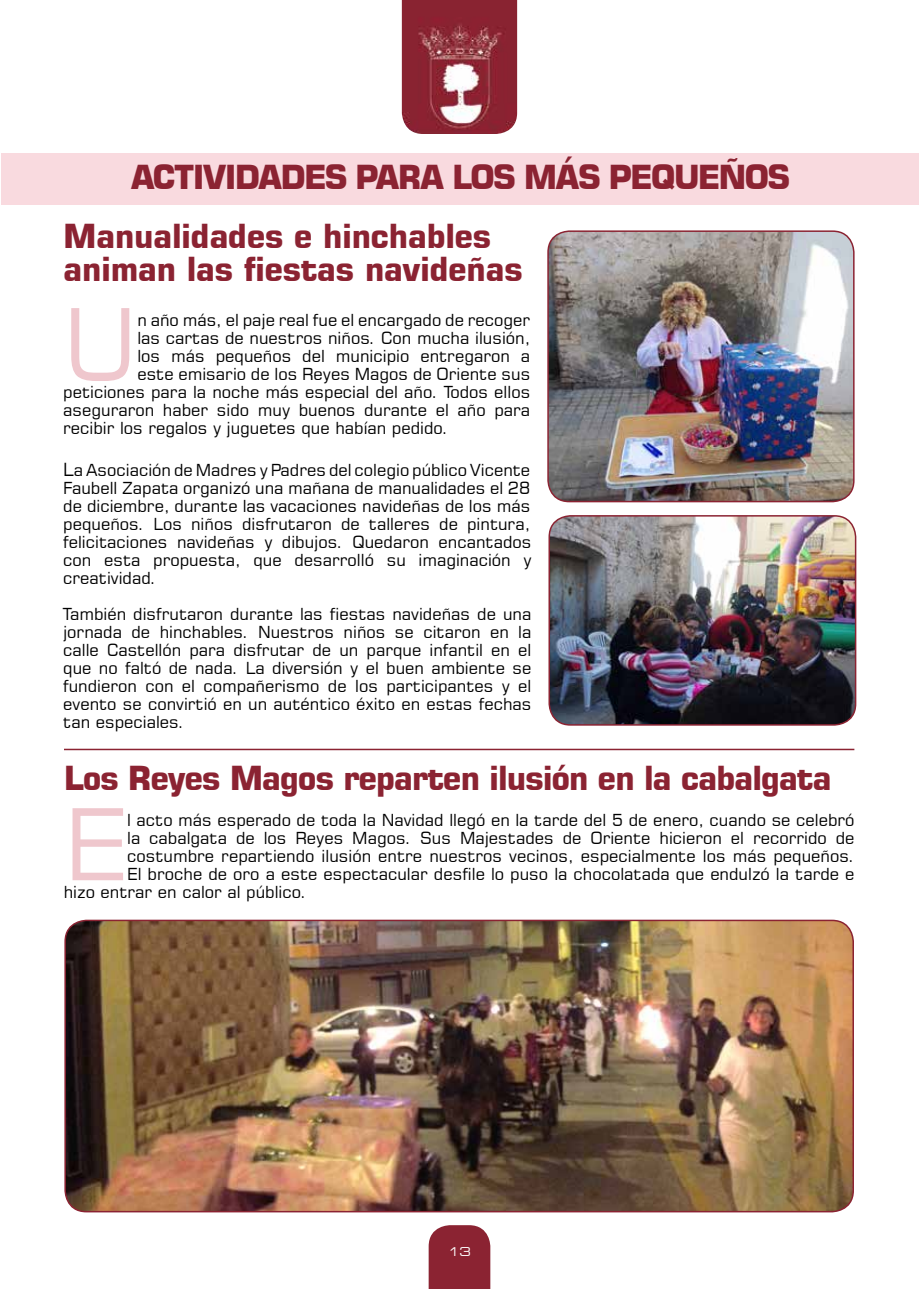
<style>
.page{position:relative;width:919px;height:1289px;background:#fff}
.page>*{position:absolute;margin:0;border:0;box-sizing:border-box;transform-origin:0 0}
.t1{font:99px "Square 721 BT";color:#efc7cd}
.t2{font:700 33px/33px "Square 721 BT";letter-spacing:-.02em;color:#8b2332}
.t3{font:700 33px "Square 721 BT";letter-spacing:-.04em;color:#8b2332}
.t4{font:700 33px "Square 721 BT";letter-spacing:-.06em;color:#8b2332}
.t5{font:16.5px/18px "Square 721 BT";color:#000;text-align:justify}
.t6{font:expanded 12px "Square 721 BT";color:#fff}
.s1{font-size:18px}
</style>
<div class="page">
<svg style="left:428px;top:1225px;width:62px;height:63px;background:#912f3d"></svg>
<img style="left:402px;top:0;width:115px;height:134px">
<div style="left:2px;top:153px;width:916px;height:51px;background:#f9dadf"></div>
<img style="left:550px;top:231px;width:303px;height:270px">
<div style="left:547px;top:230px;width:307px;height:272px;border:2px solid #8b2332;border-radius:21px"></div>
<img style="left:67px;top:921px;width:786px;height:290px">
<div style="left:64px;top:919px;width:789px;height:293px;border:2px solid #8b2332;border-radius:21px"></div>
<img style="left:551px;top:516px;width:304px;height:209px">
<div style="left:548px;top:515px;width:308px;height:210px;border:2px solid #8b2332;border-radius:21px"></div>
<hr style="left:64px;top:748px;width:790px;height:2px;background:#8b2332">
<h2 class="t4" style="left:130px;top:157px;width:661px">ACTIVIDADES PARA LOS MÁS PEQUEÑOS</h2>
<h2 class="t2" style="left:63px;top:219px;width:461px">Manualidades e hinchables animan las fiestas navideñas</h2>
<h1 class="t1" style="left:63px;top:282px;width:76px">U</h1>
<p class="t5" style="left:137px;top:311px;width:394px">n año más, el paje real fue el encargado de recoger</p>
<p class="t5" style="left:137px;top:329px;width:394px">las cartas de nuestros niños. Con mucha ilusión,</p>
<p class="t5" style="left:137px;top:347px;width:394px">los más pequeños del municipio entregaron a</p>
<p class="t5" style="left:137px;top:365px;width:394px">este emisario de los Reyes Magos de Oriente sus</p>
<p class="t5" style="left:63px;top:383px;width:468px">peticiones para la noche más especial del año. Todos ellos</p>
<p class="t5" style="left:63px;top:401px;width:468px">aseguraron haber sido muy buenos durante el año para</p>
<p class="t5" style="left:63px;top:419px;width:387px">recibir los regalos y juguetes que habían pedido.</p>
<p class="t5" style="left:63px;top:461px;width:469px"><span class="s1">L</span>a Asociación de Madres y Padres del colegio público Vicente Faubell Zapata organizó una mañana de manualidades el 28 de diciembre, durante las vacaciones navideñas de los más pequeños. Los niños disfrutaron de talleres de pintura, felicitaciones navideñas y dibujos. Quedaron encantados con esta propuesta, que desarrolló su imaginación y creatividad.</p>
<p class="t5" style="left:63px;top:605px;width:469px">También disfrutaron durante las fiestas navideñas de una jornada de hinchables. Nuestros niños se citaron en la calle Castellón para disfrutar de un parque infantil en el que no faltó de nada. La diversión y el buen ambiente se fundieron con el compañerismo de los participantes y el evento se convirtió en un auténtico éxito en estas fechas tan especiales.</p>
<h2 class="t3" style="left:64px;top:758px;width:769px">Los Reyes Magos reparten ilusión en la cabalgata</h2>
<h1 class="t1" style="left:64px;top:782px;width:65px">E</h1>
<p class="t5" style="left:127px;top:811px;width:729px">l acto más esperado de toda la Navidad llegó en la tarde del 5 de enero, cuando se celebró</p>
<p class="t5" style="left:127px;top:829px;width:728px">la cabalgata de los Reyes Magos. Sus Majestades de Oriente hicieron el recorrido de</p>
<p class="t5" style="left:127px;top:847px;width:728px">costumbre repartiendo ilusión entre nuestros vecinos, especialmente los más pequeños.</p>
<p class="t5" style="left:127px;top:865px;width:728px">El broche de oro a este espectacular desfile lo puso la chocolatada que endulzó la tarde e</p>
<p class="t5" style="left:64px;top:883px;width:244px">hizo entrar en calor al público.</p>
<p class="t6" style="left:448px;top:1243px;width:24px">13</p>
</div>
